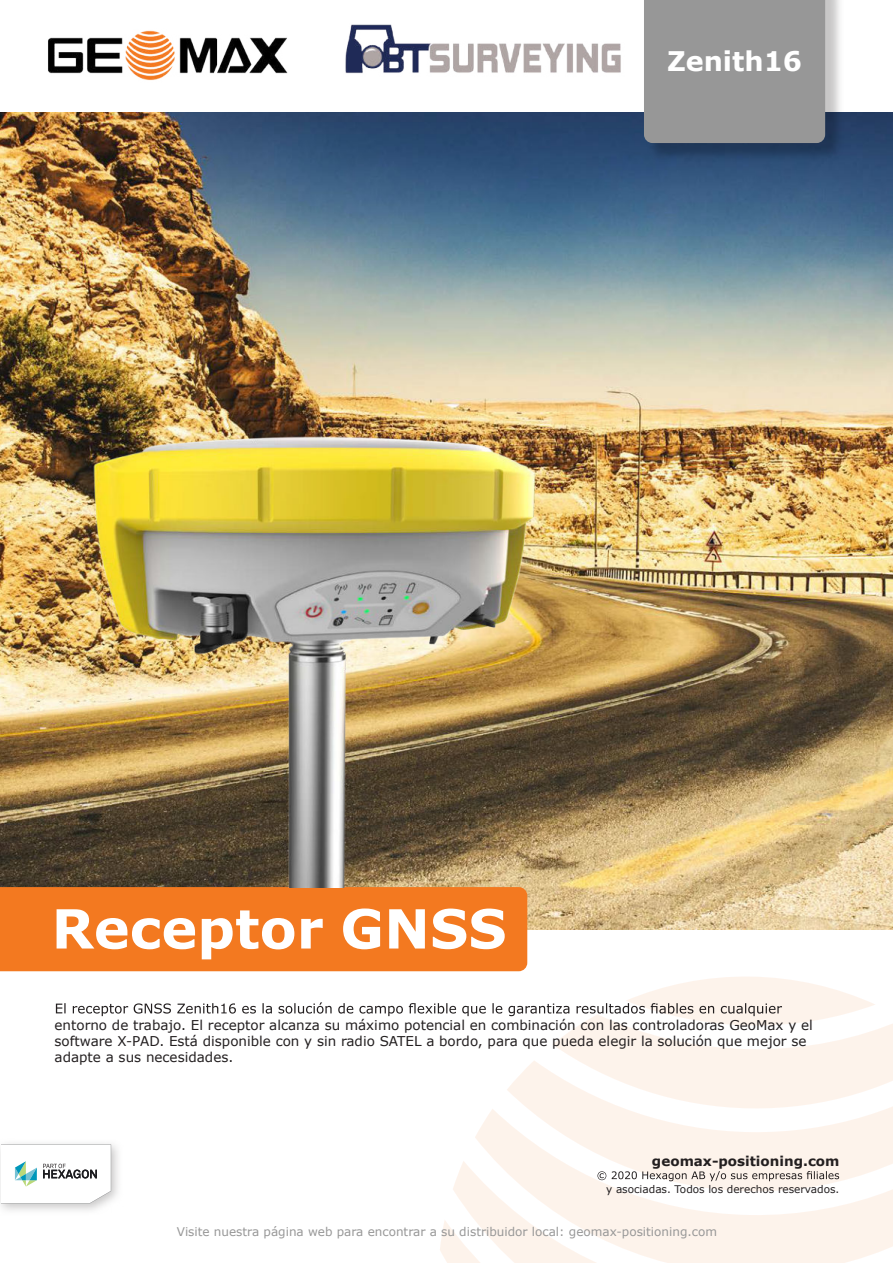
<style>
.page{position:relative;width:893px;height:1263px;background:#fff}
.page>*{position:absolute;margin:0;border:0;box-sizing:border-box;transform-origin:0 0}
.t1{font:700 54px "Verdana";color:#fff}
.t2{font:700 27px "Verdana";color:#fff}
.t3{font:13.5px/16.2px "Verdana";color:#231f20}
.t4{font:700 13.5px "Verdana";color:#231f20}
.t5{font:12px "Verdana";color:#979797}
.t6{font:10.5px "Verdana";color:#231f20}
</style>
<div class="page">
<img style="left:0;top:112px;width:893px;height:775px">
<svg style="left:646px;top:0;width:198px;height:162px;background:#61738b"></svg>
<div style="left:644px;top:0;width:181px;height:143px;background:#979797"></div>
<img style="left:0;top:392px;width:564px;height:495px">
<svg style="left:475px;top:1109px;width:32px;height:52px;fill:#fdf3eb"></svg>
<svg style="left:507px;top:1109px;width:386px;height:52px;fill:#fdf3eb"></svg>
<svg style="left:0;top:1143px;width:118px;height:68px"></svg>
<svg style="left:1px;top:1144px;width:110px;height:59px"></svg>
<svg style="left:440px;top:1161px;width:453px;height:102px"></svg>
<svg style="left:0;top:887px;width:893px;height:222px"></svg>
<img style="left:48px;top:24px;width:573px;height:57px">
<h2 class="t2" style="left:667px;top:51px;width:136px">Zenith16</h2>
<h1 class="t1" style="left:52px;top:907px;width:457px">Receptor GNSS</h1>
<p class="t3" style="left:55px;top:1017px;width:760px">entorno de trabajo. El receptor alcanza su máximo potencial en combinación con las controladoras GeoMax y el software X-PAD. Está disponible con y sin radio SATEL a bordo, para que pueda elegir la solución que mejor se adapte a sus necesidades.</p>
<p class="t4" style="left:652px;top:1155px;width:189px">geomax-positioning.com</p>
<p class="t6" style="left:606px;top:1184px;width:235px">y asociadas. Todos los derechos reservados.</p>
<p class="t5" style="left:177px;top:1226px;width:542px">Visite nuestra página web para encontrar a su distribuidor local: geomax-positioning.com</p>
</div>
